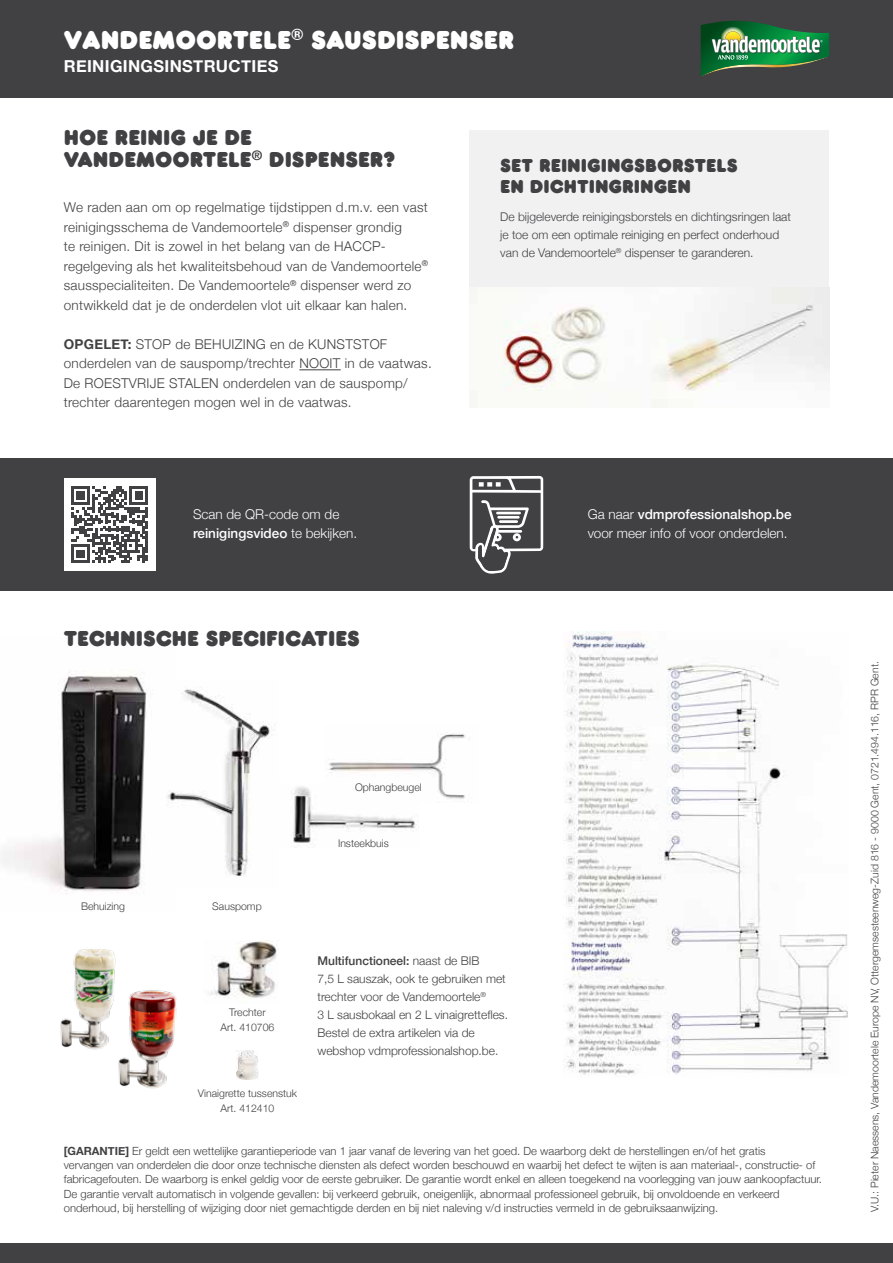
<style>
.page{position:relative;width:893px;height:1263px;background:#fff}
.page>*{position:absolute;margin:0;border:0;box-sizing:border-box;transform-origin:0 0}
.t1{font:27px "Frankfurter Std";color:#fff}
.t2{font:22.5px/22.5px "Frankfurter Std";color:#414042}
.t3{font:19.5px/21px "Frankfurter Std";color:#414042}
.t4{font:700 16.5px "Helvetica Neue";letter-spacing:.02em;color:#fff}
.t5{font:300 13.5px/19.5px "Helvetica Neue";letter-spacing:.02em;color:#414042}
.t6{font:300 13.5px/19.5px "Helvetica Neue";color:#fff}
.t7{font:300 12px/18px "Helvetica Neue";color:#414042}
.t8{font:300 11.25px/14.2px "Helvetica Neue";color:#414042}
.t9{font:300 10.5px/15px "Helvetica Neue";color:#414042;text-align:center}
.s1{font-weight:700}
.s2{font-weight:500}
</style>
<div class="page">
<div style="left:470px;top:130px;width:359px;height:162px;background:#f1f1f2"></div>
<div style="left:0;top:1243px;width:893px;height:20px;background:#414042"></div>
<div style="left:0;top:0;width:893px;height:97px;background:#414042"></div>
<div style="left:0;top:458px;width:893px;height:133px;background:#414042"></div>
<img style="left:2px;top:672px;width:145px;height:220px">
<img style="left:328px;top:733px;width:138px;height:66px">
<img style="left:291px;top:783px;width:127px;height:63px">
<hr style="left:299px;top:369px;width:42px;height:1px;background:#414042">
<img style="left:563px;top:631px;width:285px;height:444px">
<div style="left:64px;top:479px;width:91px;height:92px;background:#fff"></div>
<svg style="left:71px;top:486px;width:77px;height:77px"></svg>
<svg style="left:470px;top:476px;width:73px;height:98px"></svg>
<img style="left:470px;top:288px;width:359px;height:119px">
<img style="left:60px;top:949px;width:56px;height:101px">
<img style="left:107px;top:976px;width:70px;height:113px">
<img style="left:210px;top:940px;width:69px;height:59px">
<img style="left:701px;top:21px;width:128px;height:55px">
<img style="left:167px;top:689px;width:108px;height:187px">
<img style="left:237px;top:1050px;width:21px;height:29px">
<h1 class="t1" style="left:64px;top:24px;width:452px">VANDEMOORTELE<sup>®</sup> SAUSDISPENSER</h1>
<h3 class="t4" style="left:64px;top:53px;width:216px">REINIGINGSINSTRUCTIES</h3>
<h2 class="t2" style="left:64px;top:126px;width:333px">HOE REINIG JE DE<br>VANDEMOORTELE<sup>®</sup> DISPENSER?</h2>
<p class="t5" style="left:64px;top:197px;width:366px">We raden aan om op regelmatige tijdstippen d.m.v. een vast reinigingsschema de Vandemoortele<sup>®</sup> dispenser grondig<br>te reinigen. Dit is zowel in het belang van de HACCP&shy;regelgeving als het kwaliteitsbehoud van de Vandemoortele<sup>® </sup>sausspecialiteiten. De Vandemoortele<sup>®</sup> dispenser werd zo ontwikkeld dat je de onderdelen vlot uit elkaar kan halen.</p>
<p class="t5" style="left:64px;top:333px;width:369px"><span class="s1">OPGELET:</span> STOP de BEHUIZING en de KUNSTSTOF onderdelen van de sauspomp/trechter NOOIT in de vaatwas.<br>De ROESTVRIJE STALEN onderdelen van de sauspomp/ trechter daarentegen mogen wel in de vaatwas.</p>
<h3 class="t3" style="left:500px;top:154px;width:239px">SET REINIGINGSBORSTELS<br>EN DICHTINGRINGEN</h3>
<p class="t7" style="left:500px;top:207px;width:292px">De bijgeleverde reinigingsborstels en dichtingsringen laat je toe om een optimale reiniging en perfect onderhoud van de Vandemoortele<sup>®</sup> dispenser te garanderen.</p>
<p class="t6" style="left:193px;top:503px;width:166px">Scan de QR-code om de <span class="s2">reinigingsvideo</span> te bekijken.</p>
<p class="t6" style="left:588px;top:503px;width:205px">Ga naar <span class="s2">vdmprofessionalshop.be </span>voor meer info of voor onderdelen.</p>
<h2 class="t2" style="left:64px;top:627px;width:298px">TECHNISCHE SPECIFICATIES</h2>
<p class="t9" style="left:355px;top:779px;width:68px">Ophangbeugel</p>
<p class="t9" style="left:338px;top:835px;width:52px">Insteekbuis</p>
<p class="t9" style="left:81px;top:898px;width:45px">Behuizing</p>
<p class="t9" style="left:212px;top:898px;width:51px">Sauspomp</p>
<p class="t9" style="left:221px;top:1004px;width:55px">Trechter<br>Art. 410706</p>
<p class="t9" style="left:198px;top:1085px;width:101px">Vinaigrette tussenstuk<br>Art. 412410</p>
<p class="t7" style="left:317px;top:951px;width:192px"><span class="s2">Multifunctioneel:</span> naast de BIB<br>7,5 L sauszak, ook te gebruiken met trechter voor de Vandemoortele<sup>®<br></sup>3 L sausbokaal en 2 L vinaigrettefles.<br>Bestel de extra artikelen via de webshop vdmprofessionalshop.be.</p>
<p class="t8" style="left:64px;top:1143px;width:760px"><span class="s1">[GARANTIE]</span> Er geldt een wettelijke garantieperiode van 1 jaar vanaf de levering van het goed. De waarborg dekt de herstellingen en/of het gratis<br>vervangen van onderdelen die door onze technische diensten als defect worden beschouwd en waarbij het defect te wijten is aan materiaal-, constructie- of fabricagefouten. De waarborg is enkel geldig voor de eerste gebruiker. De garantie wordt enkel en alleen toegekend na voorlegging van jouw aankoopfactuur.<br>De garantie vervalt automatisch in volgende gevallen: bij verkeerd gebruik, oneigenlijk, abnormaal professioneel gebruik, bij onvoldoende en verkeerd onderhoud, bij herstelling of wijziging door niet gemachtigde derden en bij niet naleving v/d instructies vermeld in de gebruiksaanwijzing.</p>
<p class="t9" style="left:866px;top:1212px;width:552px;rotate:-90deg">V.U.: Pieter Naessens, Vandemoortele Europe NV, Ottergemsesteenweg-Zuid 816 - 9000 Gent, 0721.494.116, RPR Gent.</p>
</div>
